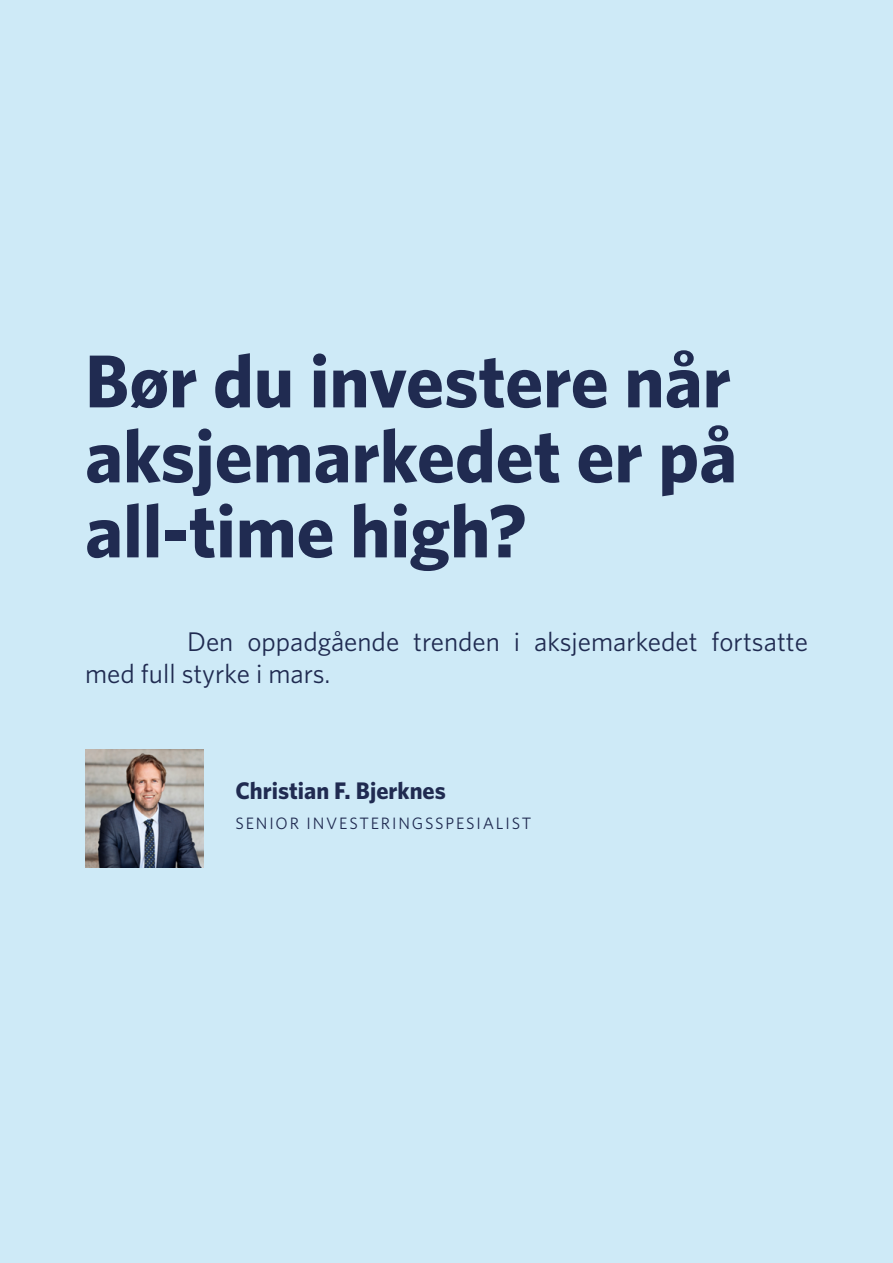
<style>
.page{position:relative;width:893px;height:1263px;background:#ceeaf7}
.page>*{position:absolute;margin:0;border:0;box-sizing:border-box;transform-origin:0 0}
.t1{font:700 75px/75px "Whitney";color:#202b51;text-align:justify}
.t2{font:27px/32.4px "Whitney";color:#202b51}
.t3{font:700 24px "Whitney";color:#202b51}
.t4{font:16.5px "Whitney";letter-spacing:.11em;color:#202b51}
</style>
<div class="page">
<img style="left:85px;top:749px;width:118px;height:118px">
<h1 class="t1" style="left:85px;top:342px;width:654px">Bør du investere når aksjemarkedet er på all-time high?</h1>
<p class="t2" style="left:85px;top:625px;width:724px;text-indent:102px">Den oppadgående trenden i aksjemarkedet fortsatte med full styrke i mars.</p>
<p class="t3" style="left:235px;top:775px;width:212px">Christian F. Bjerknes</p>
<p class="t4" style="left:235px;top:812px;width:297px">SENIOR INVESTERINGSSPESIALIST</p>
</div>
